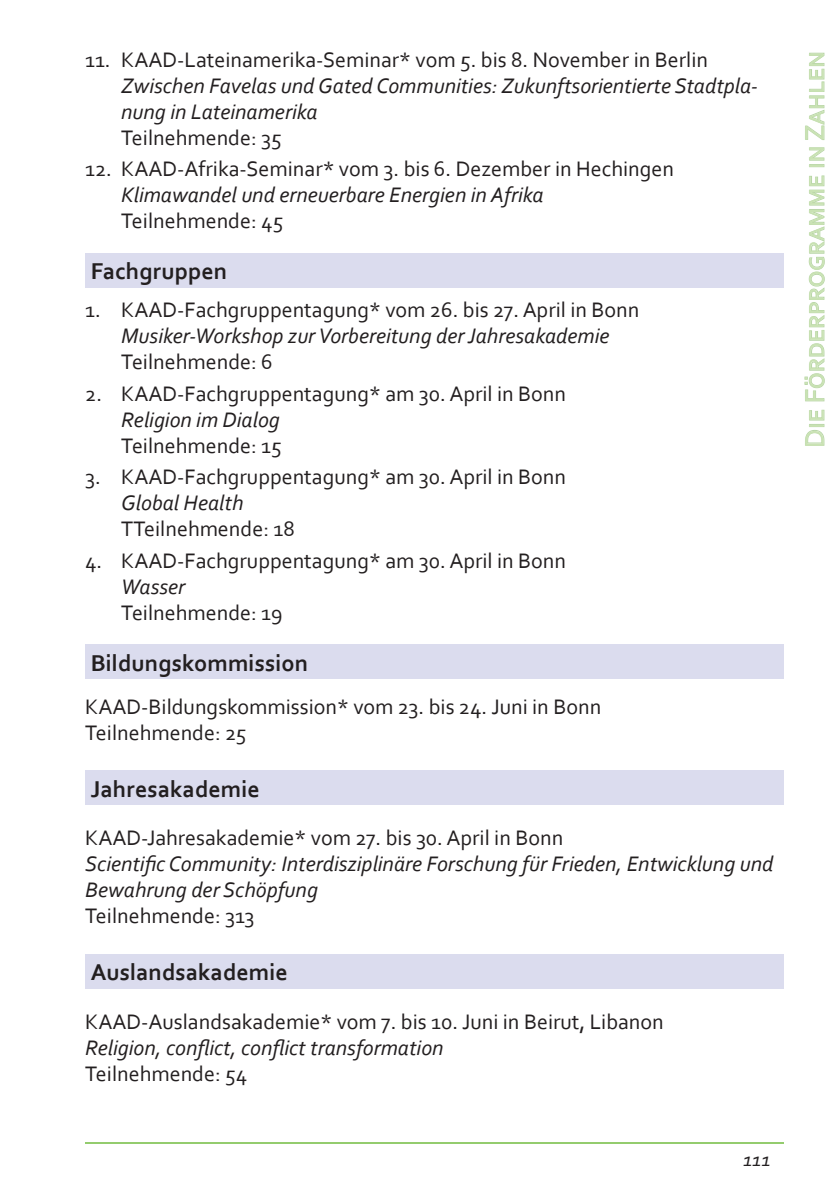
<style>
.page{position:relative;width:840px;height:1191px;background:#fff}
.page>*{position:absolute;margin:0;border:0;box-sizing:border-box;transform-origin:0 0}
.t1{font:28px "Corbel";color:#c9e2b3}
.t2{font:700 24px "Corbel";letter-spacing:.005em;color:#231f20}
.t3{font:22px/26px "Corbel";color:#231f20}
.t4{font:italic 22px/26px "Corbel";color:#231f20}
.t5{font:italic 20px "Corbel";color:#231f20}
</style>
<div class="page">
<hr style="left:85px;top:1141px;width:697px;height:2px;background:#94cc6e">
<svg style="left:805px;top:430px;width:19px;height:16px"></svg>
<div style="left:808px;top:424px;width:15px;height:3px;border:1px solid #b7d5a6"></div>
<svg style="left:809px;top:410px;width:15px;height:11px"></svg>
<svg style="left:804px;top:175px;width:20px;height:226px"></svg>
<div style="left:808px;top:164px;width:15px;height:3px;border:1px solid #b7d5a6"></div>
<svg style="left:809px;top:147px;width:15px;height:14px"></svg>
<svg style="left:805px;top:53px;width:19px;height:87px"></svg>
<div style="left:85px;top:253px;width:697px;height:34px;background:#dbdcee"></div>
<div style="left:85px;top:645px;width:697px;height:34px;background:#dbdcee"></div>
<div style="left:85px;top:770px;width:697px;height:34px;background:#dbdcee"></div>
<div style="left:85px;top:954px;width:697px;height:34px;background:#dbdcee"></div>
<p class="t3" style="left:85px;top:46px;width:624px">11. KAAD-Lateinamerika-Seminar* vom 5. bis 8. November in Berlin</p>
<p class="t4" style="left:121px;top:72px;width:638px">Zwischen Favelas und Gated Communities: Zukunftsorientierte Stadtpla&shy;nung in Lateinamerika</p>
<p class="t3" style="left:121px;top:124px;width:162px">Teilnehmende: 35</p>
<p class="t3" style="left:85px;top:156px;width:590px">12. KAAD-Afrika-Seminar* vom 3. bis 6. Dezember in Hechingen</p>
<p class="t4" style="left:121px;top:182px;width:424px">Klimawandel und erneuerbare Energien in Afrika</p>
<p class="t3" style="left:121px;top:208px;width:163px">Teilnehmende: 45</p>
<p class="t2" style="left:91px;top:256px;width:138px">Fachgruppen</p>
<p class="t3" style="left:85px;top:296px;width:555px">1. KAAD-Fachgruppentagung* vom 26. bis 27. April in Bonn</p>
<p class="t4" style="left:121px;top:322px;width:489px">Musiker-Workshop zur Vorbereitung der Jahresakademie</p>
<p class="t3" style="left:121px;top:348px;width:153px">Teilnehmende: 6</p>
<p class="t3" style="left:85px;top:380px;width:482px">2. KAAD-Fachgruppentagung* am 30.April in Bonn</p>
<p class="t4" style="left:121px;top:406px;width:160px">Religion im Dialog</p>
<p class="t3" style="left:121px;top:432px;width:162px">Teilnehmende: 15</p>
<p class="t3" style="left:85px;top:463px;width:482px">3. KAAD-Fachgruppentagung* am 30.April in Bonn</p>
<p class="t4" style="left:121px;top:489px;width:124px">Global Health</p>
<p class="t3" style="left:121px;top:515px;width:175px">TTeilnehmende: 18</p>
<p class="t3" style="left:85px;top:547px;width:482px">4. KAAD-Fachgruppentagung* am 30.April in Bonn</p>
<p class="t4" style="left:121px;top:573px;width:66px">Wasser</p>
<p class="t3" style="left:121px;top:599px;width:163px">Teilnehmende: 19</p>
<p class="t2" style="left:91px;top:648px;width:219px">Bildungskommission</p>
<p class="t3" style="left:85px;top:693px;width:517px">KAAD-Bildungskommission* vom 23. bis 24. Juni in Bonn<br>Teilnehmende: 25</p>
<p class="t2" style="left:91px;top:773px;width:170px">Jahresakademie</p>
<p class="t3" style="left:85px;top:824px;width:479px">KAAD-Jahresakademie* vom 27. bis 30. April in Bonn</p>
<p class="t4" style="left:85px;top:850px;width:689px">Scientific Community: Interdisziplinäre Forschung für Frieden, Entwicklung und<br>Bewahrung der Schöpfung</p>
<p class="t3" style="left:85px;top:902px;width:171px">Teilnehmende: 313</p>
<p class="t2" style="left:91px;top:957px;width:198px">Auslandsakademie</p>
<p class="t3" style="left:85px;top:1008px;width:580px">KAAD-Auslandsakademie* vom 7. bis 10. Juni in Beirut, Libanon</p>
<p class="t4" style="left:85px;top:1034px;width:360px">Religion, conflict, conflict transformation</p>
<p class="t3" style="left:85px;top:1060px;width:163px">Teilnehmende: 54</p>
<p class="t5" style="left:742px;top:1147px;width:29px">111</p>
<p class="t1" style="left:796px;top:447px;width:398px;rotate:-90deg">Die Förderprogramme in Zahlen</p>
</div>
